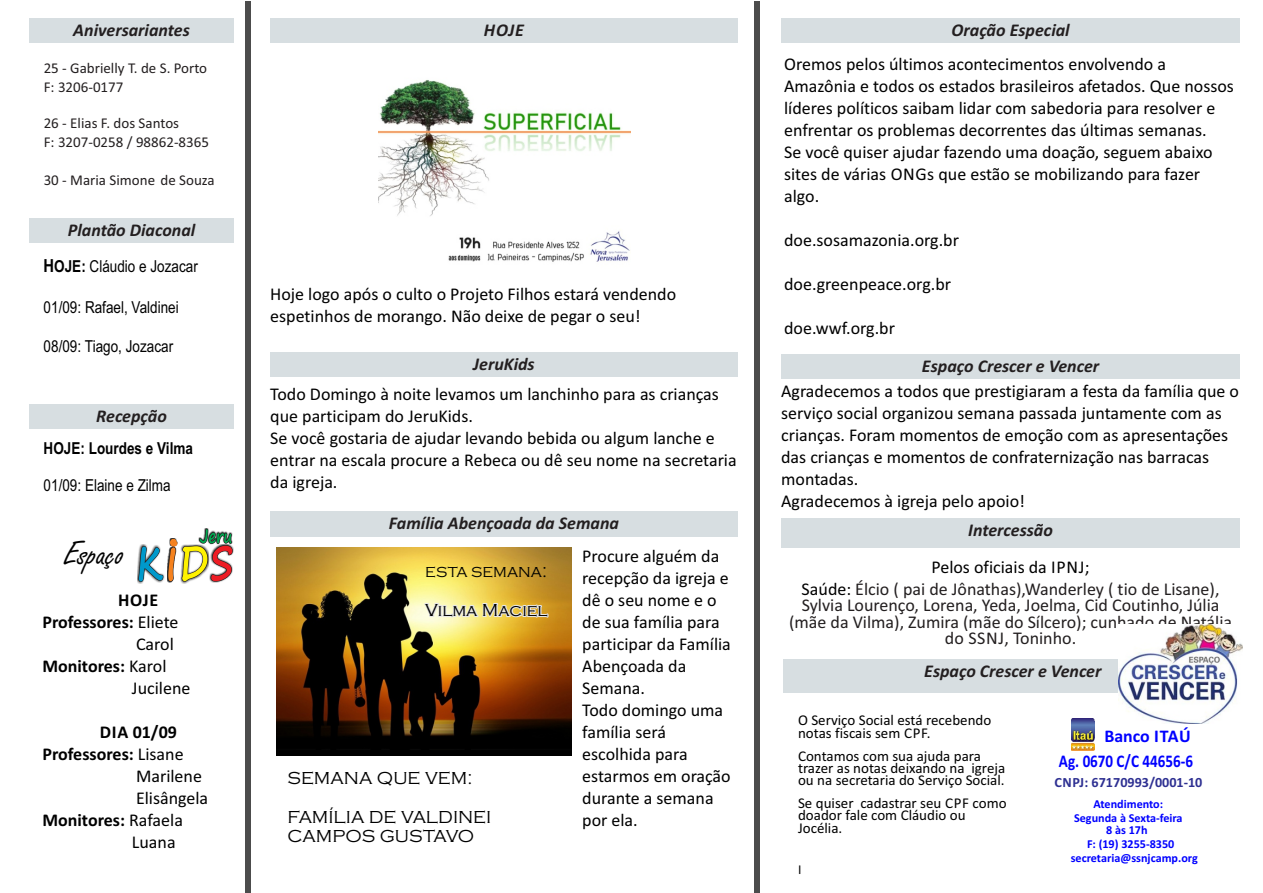
<style>
.page{position:relative;width:1263px;height:893px;background:#fff}
.page>*{position:absolute;margin:0;border:0;box-sizing:border-box;transform-origin:0 0}
.t1{font:36px "Freestyle Script";color:#000}
.t2{font:18px/21.9px "Calibri";color:#000}
.t3{font:18px/16.5px "Calibri";color:#231f20;text-align:center}
.t4{font:italic 700 18px "Calibri";color:#231f20}
.t5{font:700 18px "Calibri";color:#000}
.t6{font:300 18px/38.8px "Copperplate Gothic";color:#000}
.t7{font:700 17.85px/24.5px "Calibri";color:#00f;text-align:right}
.t8{font:16.5px "Arial Narrow";color:#000}
.t9{font:700 16.5px "Arial Narrow";color:#000}
.t10{font:15px/12.3px "Calibri";color:#000}
.t11{font:15px/18.3px "Calibri";color:#231f20}
.t12{font:300 15px "Copperplate Gothic";color:#000}
.t13{font:700 14.1px "Calibri";color:#2e3092}
.t14{font:13.5px "Calibri";color:#000}
.t15{font:700 12.15px/13.5px "Calibri";color:#00f;text-align:center}
.s1{font-weight:700;font-size:18px}
.s2{font-weight:700}
.s3{font-weight:400}
.s4{font-size:18px}
.s5{color:#000}
</style>
<div class="page">
<div style="left:755px;top:2px;width:5px;height:891px;background:#4c4c4c"></div>
<div style="left:245px;top:2px;width:5px;height:891px;background:#4c4c4c"></div>
<div style="left:783px;top:659px;width:459px;height:33px;background:#d7dee1"></div>
<div style="left:270px;top:511px;width:468px;height:25px;background:#d7dee1"></div>
<img style="left:1071px;top:719px;width:24px;height:31px">
<div style="left:781px;top:518px;width:459px;height:30px;background:#d7dee1"></div>
<img style="left:1118px;top:625px;width:124px;height:98px">
<div style="left:29px;top:218px;width:205px;height:25px;background:#d7dee1"></div>
<img style="left:137px;top:559px;width:24px;height:24px">
<img style="left:181px;top:547px;width:53px;height:36px">
<svg style="left:138px;top:528px;width:95px;height:54px"></svg>
<div style="left:29px;top:18px;width:205px;height:25px;background:#d7dee1"></div>
<img style="left:276px;top:547px;width:295px;height:208px">
<img style="left:378px;top:80px;width:252px;height:182px">
<div style="left:270px;top:18px;width:468px;height:25px;background:#d7dee1"></div>
<div style="left:29px;top:404px;width:205px;height:25px;background:#d7dee1"></div>
<div style="left:781px;top:18px;width:459px;height:25px;background:#d7dee1"></div>
<div style="left:781px;top:354px;width:459px;height:25px;background:#d7dee1"></div>
<div style="left:270px;top:352px;width:468px;height:25px;background:#d7dee1"></div>
<p class="t4" style="left:73px;top:22px;width:118px">Aniversariantes</p>
<p class="t11" style="left:44px;top:60px;width:165px">25 - Gabrielly T. de S. Porto<br>F: 3206-0177</p>
<p class="t11" style="left:44px;top:115px;width:167px">26 - Elias F. dos Santos<br>F: 3207-0258 / 98862-8365</p>
<p class="t11" style="left:44px;top:172px;width:173px">30 - Maria Simone de Souza</p>
<p class="t4" style="left:68px;top:223px;width:129px">Plantão Diaconal</p>
<p class="t8" style="left:44px;top:260px;width:156px"><span class="s1">H</span><span class="s2">OJE:</span> Cláudio e Jozacar</p>
<p class="t8" style="left:44px;top:301px;width:137px">01/09: Rafael, Valdinei</p>
<p class="t8" style="left:44px;top:340px;width:131px">08/09: Tiago, Jozacar</p>
<p class="t4" style="left:96px;top:408px;width:72px">Recepção</p>
<p class="t9" style="left:44px;top:442px;width:151px">HOJE: Lourdes e Vilma</p>
<p class="t8" style="left:44px;top:479px;width:129px">01/09: Elaine e Zilma</p>
<h1 class="t1" style="left:64px;top:540px;width:62px">Espaço</h1>
<p class="t5" style="left:118px;top:592px;width:42px">HOJE</p>
<p class="t5" style="left:42px;top:614px;width:138px">Professores: <span class="s3">Eliete</span></p>
<p class="t2" style="left:136px;top:634px;width:39px">Carol</p>
<p class="t5" style="left:42px;top:658px;width:125px">Monitores: <span class="s3">Karol</span></p>
<p class="t2" style="left:132px;top:678px;width:60px">Jucilene</p>
<p class="t5" style="left:100px;top:724px;width:79px">DIA 01/09</p>
<p class="t5" style="left:42px;top:746px;width:143px">Professores: <span class="s3">Lisane</span></p>
<p class="t2" style="left:136px;top:766px;width:67px">Marilene</p>
<p class="t2" style="left:136px;top:788px;width:74px">Elisângela</p>
<p class="t5" style="left:42px;top:812px;width:142px">Monitores: <span class="s3">Rafaela</span></p>
<p class="t2" style="left:132px;top:832px;width:45px">Luana</p>
<p class="t4" style="left:484px;top:22px;width:42px">HOJE</p>
<p class="t2" style="left:270px;top:284px;width:407px">Hoje logo após o culto o Projeto Filhos estará vendendo espetinhos de morango. Não deixe de pegar o seu!</p>
<p class="t4" style="left:473px;top:356px;width:63px">JeruKids</p>
<p class="t2" style="left:270px;top:384px;width:468px">Todo Domingo à noite levamos um lanchinho para as crianças que participam do JeruKids.<br>Se você gostaria de ajudar levando bebida ou algum lanche e entrar na escala procure a Rebeca ou dê seu nome na secretaria da igreja.</p>
<p class="t4" style="left:389px;top:516px;width:232px">Família Abençoada da Semana</p>
<p class="t12" style="left:425px;top:563px;width:123px">ESTA SEMANA<span class="s4">:</span></p>
<p class="t6" style="left:425px;top:590px;width:124px">Vilma Maciel</p>
<p class="t6" style="left:288px;top:759px;width:205px">SEMANA QUE VEM:<br>FAMÍLIA DE VALDINEI</p>
<p class="t6" style="left:288px;top:817px;width:188px">CAMPOS GUSTAVO</p>
<p class="t2" style="left:582px;top:547px;width:150px">Procure alguém da recepção da igreja e dê o seu nome e o de sua família para participar da Família<br>Abençoada da<br>Semana.<br>Todo domingo uma família será escolhida para estarmos em oração durante a semana por ela.</p>
<p class="t4" style="left:951px;top:22px;width:120px">Oração Especial</p>
<p class="t2" style="left:784px;top:55px;width:451px">Oremos pelos últimos acontecimentos envolvendo a Amazônia e todos os estados brasileiros afetados. Que nossos líderes políticos saibam lidar com sabedoria para resolver e enfrentar os problemas decorrentes das últimas semanas.<br>Se você quiser ajudar fazendo uma doação, seguem abaixo sites de várias ONGs que estão se mobilizando para fazer algo.</p>
<p class="t2" style="left:784px;top:231px;width:176px">doe.sosamazonia.org.br</p>
<p class="t2" style="left:784px;top:275px;width:168px">doe.greenpeace.org.br</p>
<p class="t2" style="left:784px;top:319px;width:112px">doe.wwf.org.br</p>
<p class="t4" style="left:922px;top:358px;width:179px">Espaço Crescer e Vencer</p>
<p class="t2" style="left:781px;top:382px;width:459px">Agradecemos a todos que prestigiaram a festa da família que o serviço social organizou semana passada juntamente com as crianças. Foram momentos de emoção com as apresentações das crianças e momentos de confraternização nas barracas montadas.<br>Agradecemos à igreja pelo apoio!</p>
<p class="t4" style="left:968px;top:523px;width:86px">Intercessão</p>
<p class="t3" style="left:802px;top:557px;width:419px;line-height:21.9px"><span class="s5">Pelos oficiais da IPNJ;<br>Saúde:</span> Élcio ( pai de Jônathas),Wanderley ( tio de Lisane),</p>
<p class="t3" style="left:789px;top:599px;width:445px">Sylvia Lourenço, Lorena, Yeda, Joelma, Cid Coutinho, Júlia (mãe da Vilma), Zumira (mãe do Sílcero); cunhado de Natália do SSNJ, Toninho.</p>
<p class="t4" style="left:924px;top:664px;width:179px">Espaço Crescer e Vencer</p>
<p class="t10" style="left:798px;top:716px;width:195px">O Serviço Social está recebendo notas fiscais sem CPF.</p>
<p class="t10" style="left:798px;top:751px;width:209px">Contamos com sua ajuda para trazer as notas deixando na igreja ou na secretaria do Serviço Social.</p>
<p class="t10" style="left:798px;top:798px;width:210px">Se quiser cadastrar seu CPF como doador fale com Cláudio ou<br>Jocélia.</p>
<p class="t14" style="left:798px;top:864px;width:5px">I</p>
<p class="t7" style="left:1059px;top:726px;width:136px">Banco ITAÚ<br>Ag. 0670 C/C 44656-6</p>
<p class="t13" style="left:1054px;top:776px;width:150px">CNPJ: 67170993/0001-10</p>
<p class="t15" style="left:1074px;top:798px;width:110px">Atendimento:<br>Segunda à Sexta-feira</p>
<p class="t15" style="left:1106px;top:824px;width:43px">8 às 17h</p>
<p class="t15" style="left:1087px;top:838px;width:89px">F: (19) 3255-8350</p>
<p class="t15" style="left:1071px;top:852px;width:129px">secretaria@ssnjcamp.org</p>
</div>
